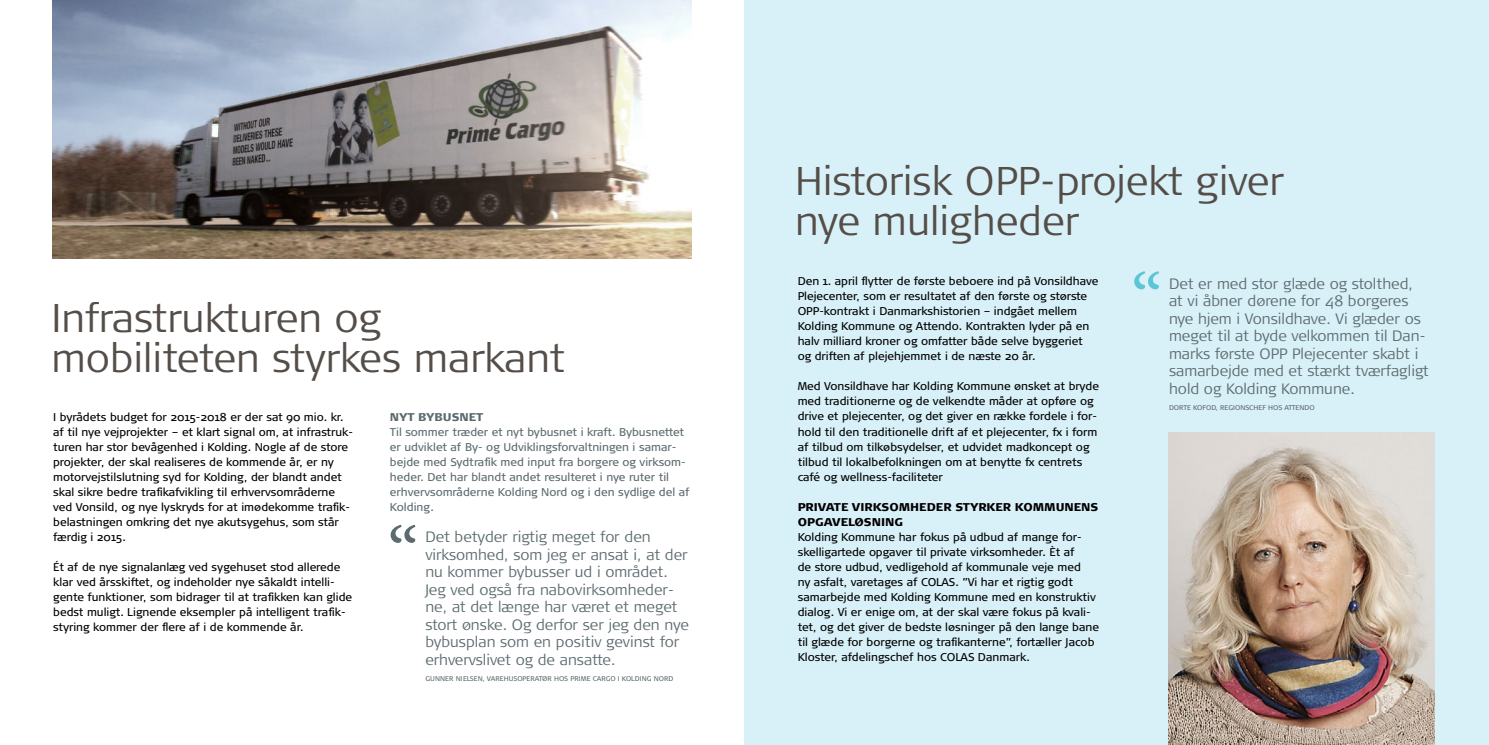
<style>
.page{position:relative;width:1489px;height:745px;background:#fff}
.page>*{position:absolute;margin:0;border:0;box-sizing:border-box;transform-origin:0 0}
.t1{font:78.75px "Minion Pro";color:#5c6b6f}
.t2{font:78.75px "Minion Pro";color:#5cc6d6}
.t3{font:300 40px/40px "Signa Column";color:#544d48}
.t4{font:300 15px/17.5px "Signa Normal";color:#5c6b6f}
.t5{font:11.25px/15px "Signa Normal";color:#000}
.t6{font:11.25px/15px "Signa Normal";color:#5c6b6f}
.t7{font:900 11.25px "Signa Normal";color:#000}
.t8{font:900 11.25px "Signa Normal";color:#5c6b6f}
.t9{font:6.88px "Signa Normal";color:#5c6b6f}
</style>
<div class="page">
<img style="left:53px;top:0;width:638px;height:258px">
<div style="left:744px;top:0;width:744px;height:744px;background:#d8f0f7"></div>
<img style="left:1168px;top:432px;width:266px;height:312px">
<h2 class="t3" style="left:51px;top:299px;width:515px">Infrastrukturen og mobiliteten styrkes markant</h2>
<p class="t5" style="left:53px;top:409px;width:301px">I byrådets budget for 2015-2018 er der sat 90 mio. kr. af til nye vejprojekter – et klart signal om, at infrastruk&shy;turen har stor bevågenhed i Kolding. Nogle af de store projekter, der skal realiseres de kommende år, er ny motorvejstilslutning syd for Kolding, der blandt andet skal sikre bedre trafikafvikling til erhvervsområderne ved Vonsild, og nye lyskryds for at imødekomme trafik&shy;belastningen omkring det nye akutsygehus, som står færdig i 2015.</p>
<p class="t5" style="left:53px;top:559px;width:300px">Ét af de nye signalanlæg ved sygehuset stod allerede klar ved årsskiftet, og indeholder nye såkaldt intelli&shy;gente funktioner, som bidrager til at trafikken kan glide bedst muligt. Lignende eksempler på intelligent trafik&shy;styring kommer der flere af i de kommende år.</p>
<p class="t8" style="left:390px;top:409px;width:95px">NYT BYBUSNET</p>
<p class="t6" style="left:390px;top:424px;width:301px">Til sommer træder et nyt bybusnet i kraft. Bybusnettet er udviklet af By- og Udviklingsforvaltningen i samar&shy;bejde med Sydtrafik med input fra borgere og virksom&shy;heder. Det har blandt andet resulteret i nye ruter til erhvervsområderne Kolding Nord og i den sydlige del af Kolding.</p>
<h1 class="t1" style="left:387px;top:503px;width:33px">“</h1>
<p class="t4" style="left:425px;top:528px;width:265px">Det betyder rigtig meget for den virksomhed, som jeg er ansat i, at der nu kommer bybusser ud i området.<br>Jeg ved også fra nabovirksomheder&shy;ne, at det længe har været et meget stort ønske. Og derfor ser jeg den nye bybusplan som en positiv gevinst for erhvervslivet og de ansatte.</p>
<p class="t9" style="left:425px;top:674px;width:248px">Gunner Ni elsen, varehusoperatør hos Pri me Cargo i Koldi ng Nord</p>
<h2 class="t3" style="left:795px;top:162px;width:491px">Historisk OPP-projekt giver nye muligheder</h2>
<p class="t5" style="left:797px;top:274px;width:302px">Den 1. april flytter de første beboere ind på Vonsildhave Plejecenter, som er resultatet af den første og største OPP-kontrakt i Danmarkshistorien – indgået mellem Kolding Kommune og Attendo. Kontrakten lyder på en halv milliard kroner og omfatter både selve byggeriet og driften af plejehjemmet i de næste 20 år.</p>
<p class="t5" style="left:797px;top:379px;width:303px">Med Vonsildhave har Kolding Kommune ønsket at bryde med traditionerne og de velkendte måder at opføre og drive et plejecenter, og det giver en række fordele i for&shy;hold til den traditionelle drift af et plejecenter, fx i form af tilbud om tilkøbsydelser, et udvidet madkoncept og tilbud til lokalbefolkningen om at benytte fx centrets café og wellness-faciliteter</p>
<p class="t7" style="left:797px;top:499px;width:9px">PRIVATE</p>
<p class="t7" style="left:852px;top:499px;width:10px">VIRKSOMHEDER</p>
<p class="t7" style="left:955px;top:499px;width:9px">STYRKER</p>
<p class="t7" style="left:1014px;top:499px;width:11px">KOMMUNENS</p>
<p class="t7" style="left:797px;top:514px;width:10px">OPGAVEL</p>
<p class="t7" style="left:854px;top:514px;width:18px">ØSNING</p>
<p class="t5" style="left:797px;top:529px;width:286px">Kolding Kommune har fokus på udbud af mange for&shy;skelligartede opgaver til private virksomheder. Èt af de store udbud, vedligehold af kommunale veje med ny asfalt, varetages af COLA</p>
<p class="t5" style="left:797px;top:574px;width:303px;text-indent:151px">S. ”Vi har et rigtig godt samarbejde med Kolding Kommune med en konstruktiv dialog. Vi er enige om, at der skal være fokus på kvali&shy;tet, og det giver de bedste løsninger på den lange bane til glæde for borgerne og trafikanterne”, fortæller Jacob Kloster, afdelingschef hos COLA</p>
<p class="t5" style="left:967px;top:649px;width:63px">S Danmark.</p>
<h1 class="t2" style="left:1130px;top:249px;width:33px">“</h1>
<p class="t4" style="left:1168px;top:275px;width:261px">Det er med stor glæde og stolthed, at vi åbner dørene for 48 borgeres nye hjem i Vonsildhave. Vi glæder os meget til at byde velkommen til Dan&shy;marks første OPP Plejecenter skabt i samarbejde med et stærkt tværfagligt hold og Kolding Kommune.</p>
<p class="t9" style="left:1168px;top:403px;width:147px">Dorte Kofod, Regionschef hos Attendo</p>
</div>
